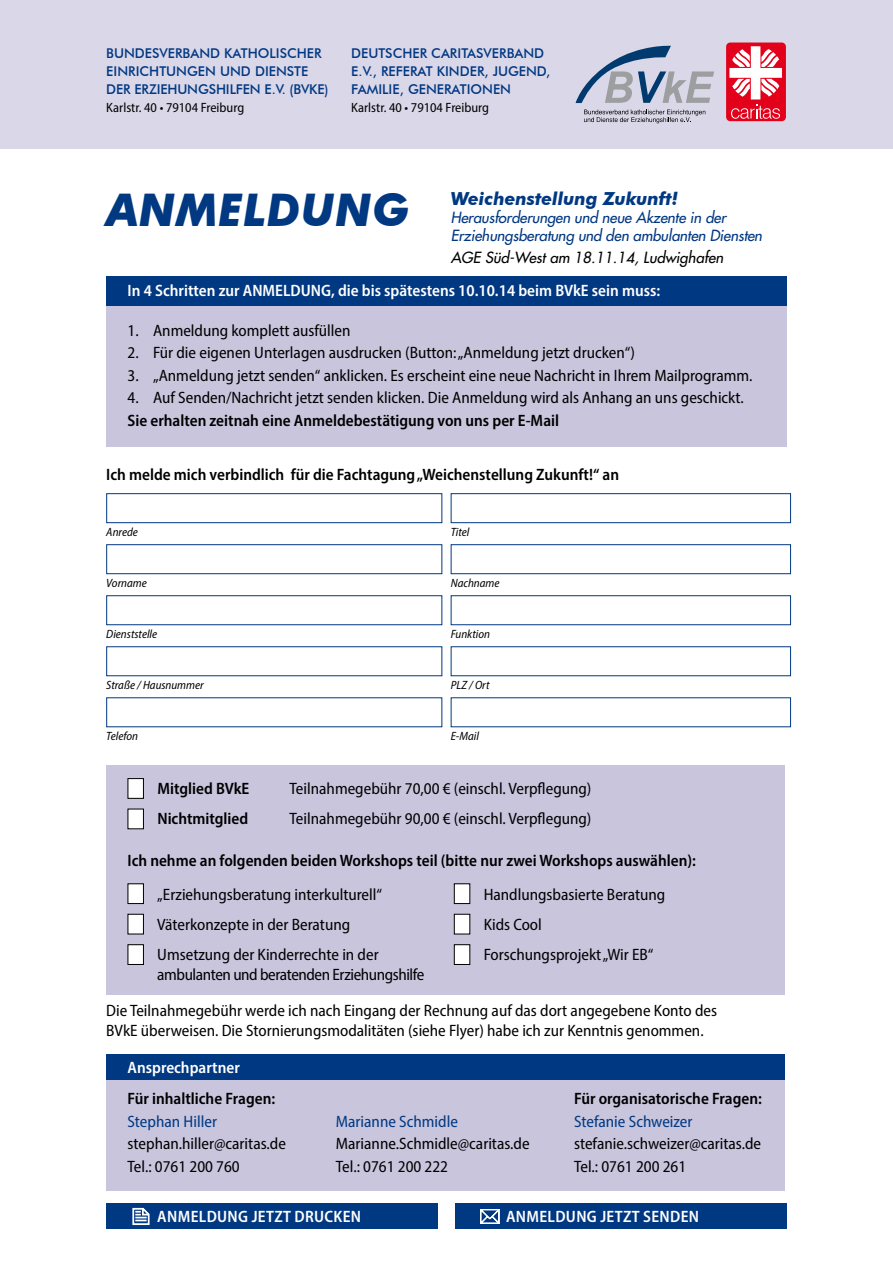
<style>
.page{position:relative;width:893px;height:1263px;background:#fff}
.page>*{position:absolute;margin:0;border:0;box-sizing:border-box;transform-origin:0 0}
.t1{font:italic 700 45px "Futura BT";letter-spacing:.01em;color:#003882}
.t2{font:italic 700 18px "Futura BT";color:#003882}
.t3{font:semi-condensed 16.5px/30px "Myriad Pro";color:#000}
.t4{font:600 semi-condensed 16.5px "Myriad Pro";color:#000}
.t5{font:600 semi-condensed 16.5px "Myriad Pro";color:#fff}
.t6{font:semi-condensed 16.5px "Myriad Pro";color:#003882}
.t7{font:600 semi-condensed 16.5px "Myriad Pro";letter-spacing:.02em;color:#fff}
.t8{font:semi-condensed 16.5px "Myriad Pro";letter-spacing:-.025em;color:#000}
.t9{font:italic 15px/18px "Futura";letter-spacing:-.01em;color:#003882}
.t10{font:italic 15px "Futura";color:#000}
.t11{font:500 13.5px/18px "Futura BT";color:#003882}
.t12{font:semi-condensed 13.5px "Myriad Pro";color:#000}
.t13{font:italic semi-condensed 12px "Myriad Pro";color:#000}
</style>
<div class="page">
<div style="left:106px;top:276px;width:681px;height:170px;background:#c8c5dd"></div>
<div style="left:0;top:0;width:893px;height:149px;background:#dad7e8"></div>
<div style="left:106px;top:276px;width:681px;height:30px;background:#003882"></div>
<div style="left:106px;top:1203px;width:332px;height:26px;background:#003882"></div>
<div style="left:455px;top:1203px;width:332px;height:26px;background:#003882"></div>
<svg style="left:480px;top:1209px;width:20px;height:15px"></svg>
<svg style="left:132px;top:1208px;width:18px;height:17px"></svg>
<div style="left:106px;top:1054px;width:679px;height:137px;background:#c8c5dd"></div>
<div style="left:106px;top:1054px;width:679px;height:26px;background:#003882"></div>
<div style="left:106px;top:765px;width:679px;height:230px;background:#c8c5dd"></div>
<div style="left:106px;top:493px;width:336px;height:30px;background:#fff;border:1px solid #003882"></div>
<div style="left:106px;top:544px;width:336px;height:30px;background:#fff;border:1px solid #003882"></div>
<div style="left:106px;top:595px;width:336px;height:30px;background:#fff;border:1px solid #003882"></div>
<div style="left:451px;top:493px;width:340px;height:30px;background:#fff;border:1px solid #003882"></div>
<div style="left:451px;top:544px;width:340px;height:30px;background:#fff;border:1px solid #003882"></div>
<div style="left:451px;top:595px;width:340px;height:30px;background:#fff;border:1px solid #003882"></div>
<div style="left:128px;top:945px;width:15px;height:19px;background:#fff"></div>
<div style="left:128px;top:944px;width:16px;height:21px;border:1px solid #000"></div>
<div style="left:454px;top:945px;width:16px;height:19px;background:#fff"></div>
<div style="left:454px;top:944px;width:16px;height:21px;border:1px solid #000"></div>
<div style="left:128px;top:884px;width:15px;height:19px;background:#fff"></div>
<div style="left:128px;top:883px;width:16px;height:21px;border:1px solid #000"></div>
<div style="left:128px;top:778px;width:15px;height:20px;background:#fff"></div>
<div style="left:128px;top:778px;width:16px;height:21px;border:1px solid #000"></div>
<div style="left:454px;top:884px;width:16px;height:19px;background:#fff"></div>
<div style="left:454px;top:883px;width:16px;height:21px;border:1px solid #000"></div>
<div style="left:128px;top:914px;width:15px;height:20px;background:#fff"></div>
<div style="left:128px;top:914px;width:16px;height:20px;border:1px solid #000"></div>
<div style="left:128px;top:809px;width:15px;height:20px;background:#fff"></div>
<div style="left:128px;top:809px;width:16px;height:20px;border:1px solid #000"></div>
<div style="left:454px;top:914px;width:16px;height:20px;background:#fff"></div>
<div style="left:454px;top:914px;width:16px;height:20px;border:1px solid #000"></div>
<svg style="left:576px;top:45px;width:138px;height:58px"></svg>
<svg style="left:584px;top:110px;width:121px;height:13px"></svg>
<div style="left:726px;top:43px;width:60px;height:78px;background:#e2001a;border-radius:4px"></div>
<svg style="left:729px;top:46px;width:53px;height:53px"></svg>
<svg style="left:731px;top:105px;width:49px;height:14px"></svg>
<p class="t11" style="left:106px;top:44px;width:224px">BUNDESVERBAND KATHOLISCHER<br>EINRICHTUNGEN UND DIENSTE<br>DER ERZIEHUNGSHILFEN E.V. (BVKE)</p>
<p class="t12" style="left:106px;top:99px;width:139px">Karlstr. 40 • 79104 Freiburg</p>
<p class="t11" style="left:351px;top:44px;width:201px">DEUTSCHER CARITASVERBAND<br>E.V., REFERAT KINDER, JUGEND,<br>FAMILIE, GENERATIONEN</p>
<p class="t12" style="left:351px;top:99px;width:139px">Karlstr. 40 • 79104 Freiburg</p>
<h1 class="t1" style="left:106px;top:182px;width:304px">ANMELDUNG</h1>
<p class="t2" style="left:451px;top:188px;width:229px">Weichenstellung Zukunft!</p>
<p class="t9" style="left:451px;top:208px;width:313px">Herausforderungen und neue Akzente in der<br>Erziehungsberatung und den ambulanten Diensten</p>
<p class="t10" style="left:451px;top:247px;width:274px">AGE Süd-West am 18.11.14, Ludwighafen</p>
<p class="t5" style="left:128px;top:280px;width:534px">In 4 Schritten zur ANMELDUNG, die bis spätestens 10.10.14 beim BVkE sein muss:</p>
<p class="t3" style="left:128px;top:315px;width:225px">1. Anmeldung komplett ausfüllen</p>
<p class="t3" style="left:128px;top:337px;width:509px">2. Für die eigenen Unterlagen ausdrucken (Button: „Anmeldung jetzt drucken“)</p>
<p class="t3" style="left:128px;top:360px;width:626px">3. „Anmeldung jetzt senden“ anklicken. Es erscheint eine neue Nachricht in Ihrem Mailprogramm.</p>
<p class="t3" style="left:128px;top:382px;width:618px">4. Auf Senden/Nachricht jetzt senden klicken. Die Anmeldung wird als Anhang an uns geschickt.</p>
<p class="t4" style="left:128px;top:410px;width:433px">Sie erhalten zeitnah eine Anmeldebestätigung von uns per E-Mail</p>
<p class="t4" style="left:106px;top:464px;width:514px">Ich melde mich verbindlich für die Fachtagung „Weichenstellung Zukunft!“ an</p>
<p class="t13" style="left:106px;top:525px;width:33px">Anrede</p>
<p class="t13" style="left:451px;top:525px;width:20px">Titel</p>
<p class="t13" style="left:106px;top:576px;width:42px">Vorname</p>
<p class="t13" style="left:451px;top:576px;width:50px">Nachname</p>
<p class="t13" style="left:106px;top:627px;width:52px">Dienststelle</p>
<p class="t13" style="left:451px;top:627px;width:41px">Funktion</p>
<p class="t13" style="left:106px;top:678px;width:99px">Straße / Hausnummer</p>
<p class="t13" style="left:451px;top:678px;width:40px">PLZ / Ort</p>
<p class="t13" style="left:106px;top:729px;width:33px">Telefon</p>
<p class="t13" style="left:451px;top:729px;width:30px">E-Mail</p>
<p class="t4" style="left:157px;top:778px;width:94px">Mitglied BVkE</p>
<p class="t3" style="left:290px;top:773px;width:303px">Teilnahmegebühr 70,00 € (einschl. Verpflegung)</p>
<p class="t4" style="left:157px;top:808px;width:92px">Nichtmitglied</p>
<p class="t3" style="left:290px;top:803px;width:303px">Teilnahmegebühr 90,00 € (einschl. Verpflegung)</p>
<p class="t4" style="left:128px;top:850px;width:570px">Ich nehme an folgenden beiden Workshops teil (bitte nur zwei Workshops auswählen):</p>
<p class="t3" style="left:157px;top:879px;width:226px">„Erziehungsberatung interkulturell“<br>Väterkonzepte in der Beratung<br>Umsetzung der Kinderrechte in der</p>
<p class="t8" style="left:157px;top:964px;width:269px">ambulanten und beratenden Erziehungshilfe</p>
<p class="t3" style="left:484px;top:879px;width:183px">Handlungsbasierte Beratung<br>Kids Cool<br>Forschungsprojekt „Wir EB“</p>
<p class="t3" style="left:106px;top:1000px;width:612px;line-height:19.8px">Die Teilnahmegebühr werde ich nach Eingang der Rechnung auf das dort angegebene Konto des<br>BVkE überweisen. Die Stornierungsmodalitäten (siehe Flyer) habe ich zur Kenntnis genommen.</p>
<p class="t5" style="left:128px;top:1057px;width:114px">Ansprechpartner</p>
<p class="t4" style="left:128px;top:1088px;width:149px">Für inhaltliche Fragen:</p>
<p class="t6" style="left:128px;top:1111px;width:91px">Stephan Hiller</p>
<p class="t3" style="left:128px;top:1132px;width:160px;line-height:22.5px">stephan.hiller@caritas.de<br>Tel.: 0761 200 760</p>
<p class="t6" style="left:336px;top:1111px;width:124px">Marianne Schmidle</p>
<p class="t3" style="left:336px;top:1132px;width:195px;line-height:22.5px">Marianne.Schmidle@caritas.de<br>Tel.: 0761 200 222</p>
<p class="t4" style="left:574px;top:1088px;width:189px">Für organisatorische Fragen:</p>
<p class="t6" style="left:574px;top:1111px;width:120px">Stefanie Schweizer</p>
<p class="t3" style="left:574px;top:1132px;width:189px;line-height:22.5px">stefanie.schweizer@caritas.de<br>Tel.: 0761 200 261</p>
<p class="t7" style="left:157px;top:1206px;width:205px">ANMELDUNG JETZT DRUCKEN</p>
<p class="t7" style="left:506px;top:1206px;width:195px">ANMELDUNG JETZT SENDEN</p>
</div>
